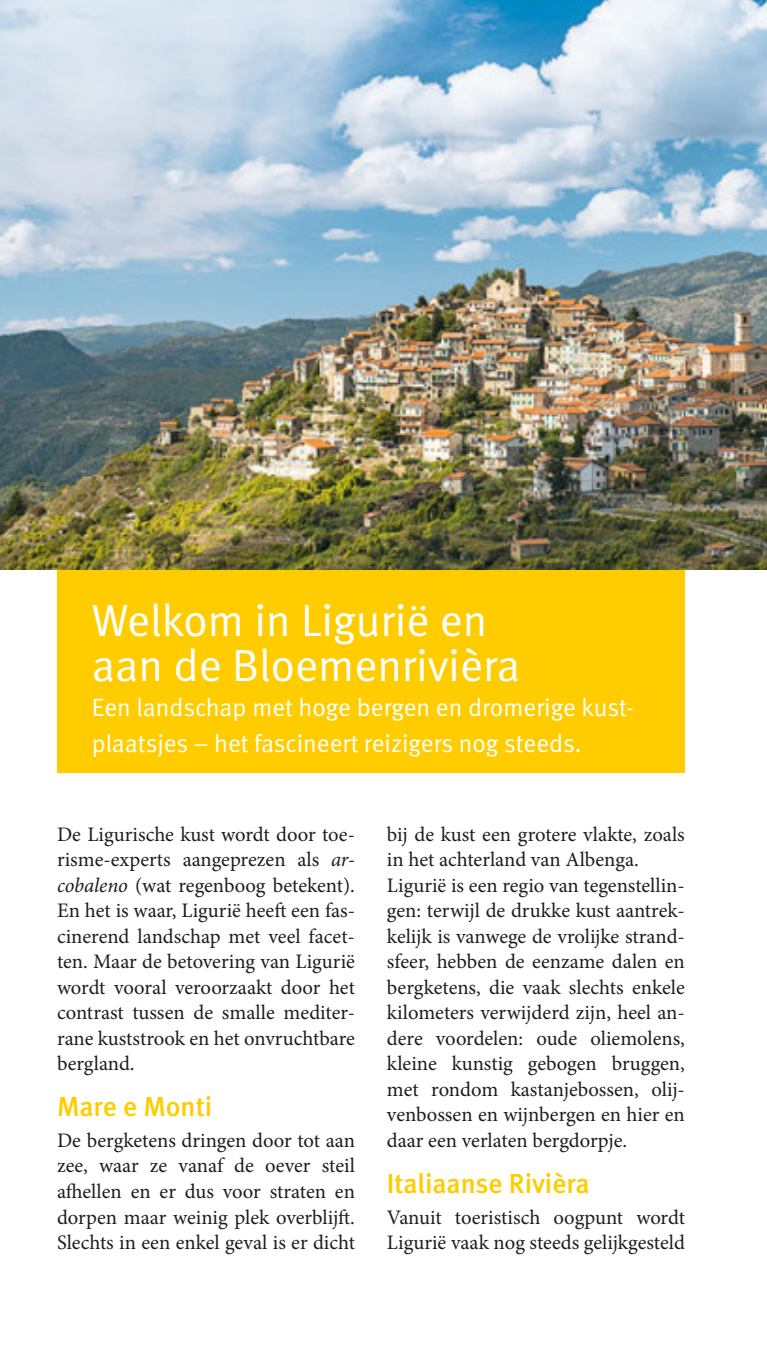
<style>
.page{position:relative;width:767px;height:1348px;background:#fff}
.page>*{position:absolute;margin:0;border:0;box-sizing:border-box;transform-origin:0 0}
.t1{font:45px/45px "Meta Normal LF";color:#fff}
.t2{font:27.5px "Meta Medium LF";color:#fc0}
.t3{font:25px/35.5px "Meta Normal LF";color:#fff}
.t4{font:20.5px/25.5px "Minion Pro";color:#1d1d1b;text-align:justify}
.s1{font-style:italic}
</style>
<div class="page">
<div style="left:57px;top:560px;width:627px;height:212px;background:#fc0"></div>
<img style="left:0;top:0;width:766px;height:570px">
<h1 class="t1" style="left:92px;top:597px;width:429px">Welkom in Ligurië en aan de Bloemenrivièra</h1>
<p class="t3" style="left:92px;top:689px;width:543px">Een landschap met hoge bergen en dromerige kust&shy;plaatsjes – het fascineert reizigers nog steeds.</p>
<p class="t4" style="left:57px;top:821px;width:299px">De Ligurische kust wordt door toe&shy;risme-experts aangeprezen als <span class="s1">ar&shy;cobaleno</span> (wat regenboog betekent).<br>En het is waar, Ligurië heeft een fas&shy;cinerend landschap met veel facet&shy;ten. Maar de betovering van Ligurië wordt vooral veroorzaakt door het contrast tussen de smalle mediter&shy;rane kuststrook en het onvruchtbare bergland.</p>
<h2 class="t2" style="left:57px;top:1090px;width:157px">Mare e Monti</h2>
<p class="t4" style="left:57px;top:1127px;width:299px">De bergketens dringen door tot aan zee, waar ze vanaf de oever steil afhellen en er dus voor straten en dorpen maar weinig plek overblijft.<br>Slechts in een enkel geval is er dicht</p>
<p class="t4" style="left:386px;top:821px;width:299px;text-align:left">bij de kust een grotere vlakte, zoals in het achterland van Albenga.<br>Ligurië is een regio van tegenstellin&shy;gen: terwijl de drukke kust aantrek&shy;kelijk is vanwege de vrolijke strand&shy;sfeer, hebben de eenzame dalen en bergketens, die vaak slechts enkele kilometers verwijderd zijn, heel an&shy;dere voordelen: oude oliemolens, kleine kunstig gebogen bruggen, met rondom kastanjebossen, olij&shy;venbossen en wijnbergen en hier en daar een verlaten bergdorpje.</p>
<h2 class="t2" style="left:386px;top:1167px;width:204px">Italiaanse Rivièra</h2>
<p class="t4" style="left:386px;top:1204px;width:299px">Vanuit toeristisch oogpunt wordt<br>Ligurië vaak nog steeds gelijkgesteld</p>
</div>
